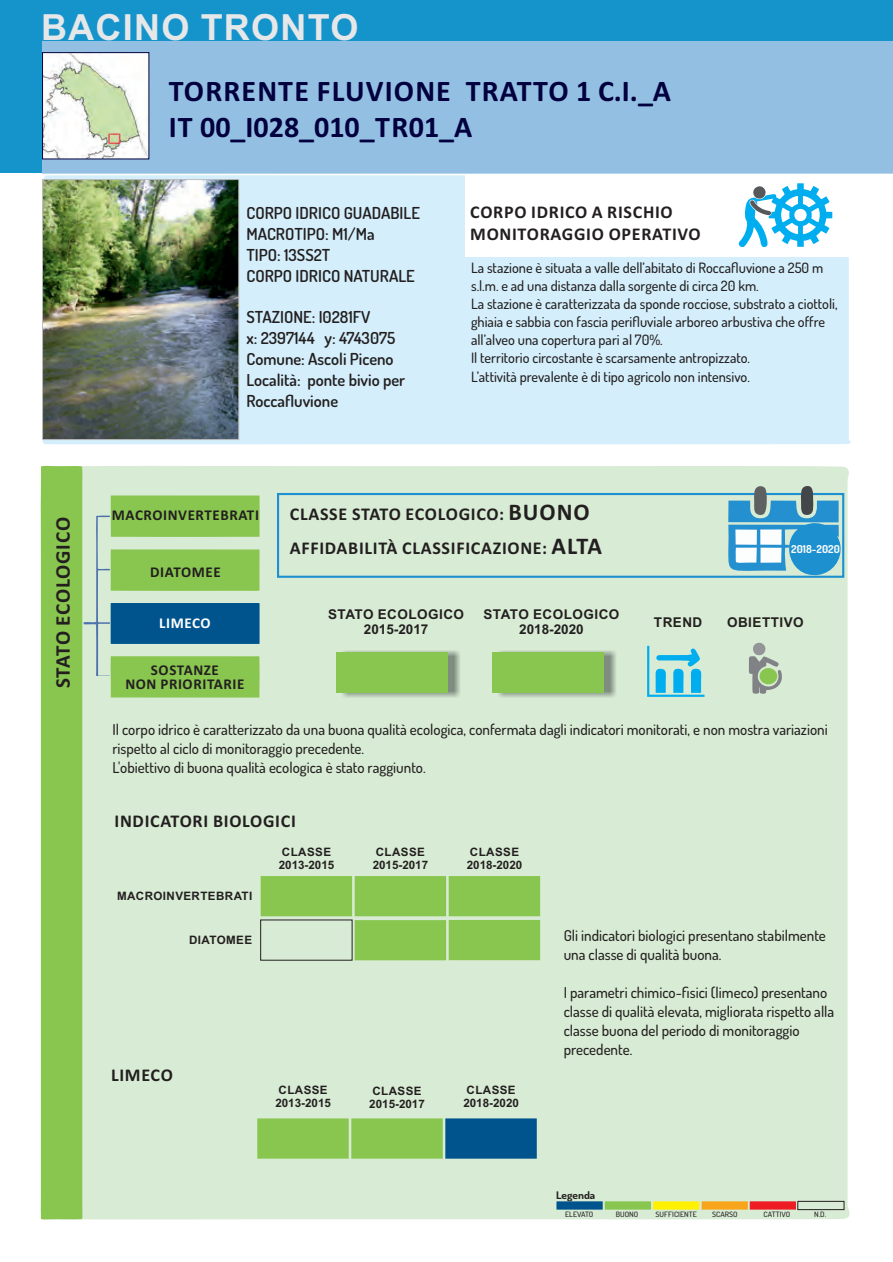
<style>
.page{position:relative;width:893px;height:1262px;background:#fff}
.page>*{position:absolute;margin:0;border:0;box-sizing:border-box;transform-origin:0 0}
.t1{font:700 36px "Arial";letter-spacing:.035em;color:#e6e7e9}
.t2{font:700 30px/36.6px "Calibri";letter-spacing:.04em;color:#02003e}
.t3{font:700 21px "Calibri";letter-spacing:.03em;color:#231f20}
.t4{font:700 18px/33.8px "Calibri";letter-spacing:.04em;color:#231f20}
.t5{font:600 16.5px/20.9px "Dosis";color:#231f20}
.t6{font:500 15px/18.9px "Dosis";color:#231f20}
.t7{font:700 15px/13.8px "Calibri";letter-spacing:.04em;color:#231f20;text-align:center}
.t8{font:700 15px "Calibri";letter-spacing:.04em;color:#fff}
.t9{font:500 14.25px/18px "Dosis";color:#231f20}
.t10{font:700 13.5px/15.1px "Arial";letter-spacing:.035em;color:#231f20;text-align:center}
.t11{font:700 11.55px/12.9px "Arial";color:#231f20}
.t12{font:700 11.55px "Arial";letter-spacing:.035em;color:#231f20}
.t13{font:700 10.95px "Dosis";color:#fff}
.t14{font:700 10.5px "Dosis";color:#231f20;scale:1.09 1}
.t15{font:500 7.35px "Dosis";color:#231f20;scale:1.09 1}
.s1{font-size:24px}
</style>
<div class="page">
<div style="left:40px;top:466px;width:810px;height:753px;background:#d8ebd4"></div>
<div style="left:0;top:0;width:892px;height:173px;background:#1594cb"></div>
<div style="left:43px;top:41px;width:849px;height:132px;background:#93c0e2"></div>
<div style="left:257px;top:1118px;width:92px;height:40px;background:#89c650"></div>
<div style="left:351px;top:1118px;width:92px;height:40px;background:#89c650"></div>
<div style="left:445px;top:1118px;width:91px;height:40px;background:#00548e"></div>
<div style="left:448px;top:920px;width:92px;height:40px;background:#89c650"></div>
<div style="left:354px;top:920px;width:92px;height:40px;background:#89c650"></div>
<div style="left:260px;top:919px;width:92px;height:41px;background:#d8ebd4"></div>
<div style="left:448px;top:876px;width:92px;height:40px;background:#89c650"></div>
<div style="left:354px;top:876px;width:92px;height:40px;background:#89c650"></div>
<div style="left:261px;top:876px;width:91px;height:40px;background:#89c650"></div>
<svg style="left:748px;top:642px;width:34px;height:52px;background:#b1bdb1"></svg>
<div style="left:759px;top:668px;width:18px;height:16px;background:#89c650;border-radius:50%"></div>
<img style="left:499px;top:650px;width:117px;height:47px">
<div style="left:492px;top:652px;width:112px;height:40px;background:#89c650"></div>
<img style="left:343px;top:650px;width:117px;height:47px">
<div style="left:336px;top:652px;width:112px;height:40px;background:#89c650"></div>
<svg style="left:647px;top:646px;width:58px;height:51px;background:#83d3de"></svg>
<div style="left:656px;top:655px;width:32px;height:5px;background:#00aeef;border-radius:3px"></div>
<div style="left:277px;top:493px;width:567px;height:85px;border:2px solid #1d90d0"></div>
<svg style="left:727px;top:484px;width:115px;height:96px;background:#74b4ce"></svg>
<svg style="left:41px;top:465px;width:219px;height:754px;background:#b7d9a8"></svg>
<div style="left:85px;top:734px;width:25px;height:52px;background:#d8ebd4"></div>
<img style="left:44px;top:54px;width:103px;height:103px">
<div style="left:42px;top:52px;width:107px;height:107px;border:1px solid #02003e"></div>
<div style="left:42px;top:175px;width:809px;height:269px;background:#d4effb"></div>
<div style="left:465px;top:174px;width:427px;height:83px;background:#fff"></div>
<img style="left:44px;top:181px;width:193px;height:257px">
<div style="left:42px;top:179px;width:197px;height:261px;border:1px solid #bcbdc0"></div>
<svg style="left:738px;top:183px;width:94px;height:65px"></svg>
<svg style="left:556px;top:1200px;width:288px;height:10px;background:#b6a766"></svg>
<div style="left:90px;top:677px;width:20px;height:57px;background:#d8ebd4"></div>
<p class="t1" style="left:41px;top:15px;width:319px">BACINO TRONTO</p>
<p class="t2" style="left:169px;top:75px;width:504px">TORRENTE FLUVIONE TRATTO 1 C.I._A<br>IT 00_I028_010_TR01_A</p>
<p class="t3" style="left:57px;top:688px;width:172px;rotate:-90deg">STATO ECOLOGICO</p>
<p class="t5" style="left:246px;top:203px;width:175px">CORPO IDRICO GUADABILE<br>MACROTIPO: M1/Ma<br>TIPO: 13SS2T<br>CORPO IDRICO NATURALE</p>
<p class="t5" style="left:246px;top:307px;width:160px">STAZIONE: I0281FV<br>x: 2397144 y: 4743075<br>Comune: Ascoli Piceno<br>Località: ponte bivio per<br>Roccafluvione</p>
<p class="t4" style="left:470px;top:202px;width:232px;line-height:22px">CORPO IDRICO A RISCHIO<br>MONITORAGGIO OPERATIVO</p>
<p class="t9" style="left:471px;top:261px;width:368px">La stazione è situata a valle dell’abitato di Roccafluvione a 250 m s.l.m. e ad una distanza dalla sorgente di circa 20 km.<br>La stazione è caratterizzata da sponde rocciose, substrato a ciottoli, ghiaia e sabbia con fascia perifluviale arboreo arbustiva che offre all’alveo una copertura pari al 70%.<br>Il territorio circostante è scarsamente antropizzato.<br>L’attività prevalente è di tipo agricolo non intensivo.</p>
<p class="t7" style="left:112px;top:510px;width:149px">MACROINVERTEBRATI</p>
<p class="t7" style="left:150px;top:566px;width:72px">DIATOMEE</p>
<p class="t8" style="left:159px;top:618px;width:53px">LIMECO</p>
<p class="t7" style="left:125px;top:664px;width:121px">SOSTANZE<br>NON PRIORITARIE</p>
<p class="t4" style="left:290px;top:499px;width:313px">CLASSE STATO ECOLOGICO: <span class="s1">BUONO<br></span>AFFIDABILITÀ CLASSIFICAZIONE: <span class="s1">ALTA</span></p>
<p class="t13" style="left:791px;top:543px;width:50px">2018-2020</p>
<p class="t10" style="left:328px;top:608px;width:137px">STATO ECOLOGICO<br>2015-2017</p>
<p class="t10" style="left:483px;top:608px;width:137px">STATO ECOLOGICO<br>2018-2020</p>
<p class="t10" style="left:654px;top:615px;width:50px">TREND</p>
<p class="t10" style="left:727px;top:615px;width:78px">OBIETTIVO</p>
<p class="t6" style="left:112px;top:721px;width:717px">Il corpo idrico è caratterizzato da una buona qualità ecologica, confermata dagli indicatori monitorati, e non mostra variazioni rispetto al ciclo di monitoraggio precedente.<br>L'obiettivo di buona qualità ecologica è stato raggiunto.</p>
<p class="t4" style="left:114px;top:806px;width:183px">INDICATORI BIOLOGICI</p>
<p class="t11" style="left:279px;top:847px;width:57px">CLASSE<br>2013-2015</p>
<p class="t11" style="left:372px;top:847px;width:57px">CLASSE<br>2015-2017</p>
<p class="t11" style="left:467px;top:847px;width:57px">CLASSE<br>2018-2020</p>
<p class="t12" style="left:117px;top:892px;width:137px">MACROINVERTEBRATI</p>
<p class="t12" style="left:189px;top:936px;width:65px">DIATOMEE</p>
<p class="t6" style="left:563px;top:927px;width:264px">Gli indicatori biologici presentano stabilmente una classe di qualità buona.</p>
<p class="t6" style="left:563px;top:984px;width:272px">I parametri chimico-fisici (limeco) presentano classe di qualità elevata, migliorata rispetto alla classe buona del periodo di monitoraggio precedente.</p>
<p class="t4" style="left:111px;top:1060px;width:63px">LIMECO</p>
<p class="t11" style="left:275px;top:1084px;width:57px">CLASSE<br>2013-2015</p>
<p class="t11" style="left:369px;top:1085px;width:57px">CLASSE<br>2015-2017</p>
<p class="t11" style="left:463px;top:1084px;width:57px">CLASSE<br>2018-2020</p>
<p class="t14" style="left:556px;top:1189px;width:37px">Legenda</p>
<p class="t15" style="left:565px;top:1211px;width:27px">ELEVATO</p>
<p class="t15" style="left:615px;top:1211px;width:22px">BUONO</p>
<p class="t15" style="left:655px;top:1211px;width:39px">SUFFICIENTE</p>
<p class="t15" style="left:712px;top:1211px;width:25px">SCARSO</p>
<p class="t15" style="left:763px;top:1211px;width:26px">CATTIVO</p>
<p class="t15" style="left:814px;top:1211px;width:12px">N.D.</p>
</div>
